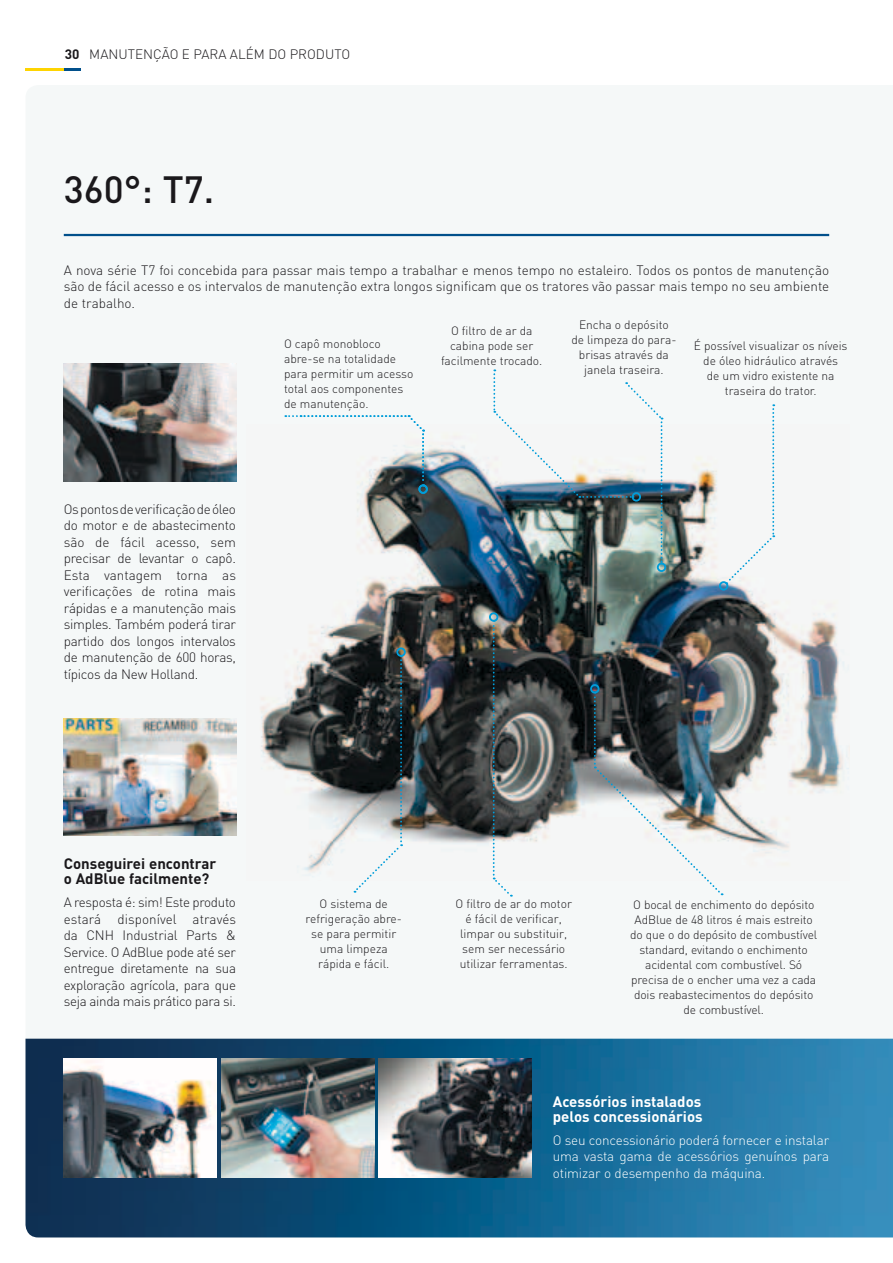
<style>
.page{position:relative;width:893px;height:1263px;background:#fff}
.page>*{position:absolute;margin:0;border:0;box-sizing:border-box;transform-origin:0 0}
.t1{font:500 37.5px "DIN";color:#1a181b}
.t2{font:700 15px/15px "DIN";color:#fff}
.t3{font:700 15px/15px "DIN";color:#1a181b}
.t4{font:300 13.5px/16.5px "DIN";letter-spacing:-.02em;color:#1a181b;text-align:justify}
.t5{font:300 13.5px/16.5px "DIN";letter-spacing:-.01em;color:#fff;text-align:justify}
.t6{font:300 12px/15px "DIN";color:#1a181b;text-align:center}
.s1{font-weight:700}
</style>
<div class="page">
<svg style="left:26px;top:68px;width:55px;height:2px"></svg>
<img style="left:259px;top:428px;width:591px;height:450px">
<img style="left:26px;top:1039px;width:867px;height:198px">
<img style="left:64px;top:1059px;width:153px;height:119px">
<img style="left:221px;top:1059px;width:153px;height:119px">
<img style="left:378px;top:1059px;width:153px;height:119px">
<hr style="left:64px;top:234px;width:765px;height:2px;background:#01508b">
<img style="left:64px;top:364px;width:172px;height:118px">
<img style="left:492px;top:620px;width:20px;height:277px">
<div style="left:489px;top:612px;width:9px;height:10px;border:2px solid #009dd9;border-radius:50%"></div>
<svg style="left:354px;top:655px;width:48px;height:238px"></svg>
<div style="left:396px;top:647px;width:10px;height:10px;border:2px solid #009dd9;border-radius:50%"></div>
<img style="left:593px;top:692px;width:130px;height:203px">
<div style="left:590px;top:684px;width:9px;height:9px;border:2px solid #009dd9;border-radius:50%"></div>
<img style="left:493px;top:369px;width:170px;height:195px">
<div style="left:657px;top:563px;width:9px;height:9px;border:2px solid #009dd9;border-radius:50%"></div>
<div style="left:725px;top:404px;width:49px;height:181px;background:#f5f6f6"></div>
<div style="left:719px;top:581px;width:9px;height:10px;border:2px solid #009dd9;border-radius:50%"></div>
<img style="left:64px;top:719px;width:172px;height:117px">
<svg style="left:285px;top:415px;width:139px;height:71px"></svg>
<div style="left:418px;top:484px;width:10px;height:10px;border:2px solid #009dd9;border-radius:50%"></div>
<p class="t4" style="left:65px;top:45px;width:278px"><span class="s1">30</span> Man utenção e para além do prod uto</p>
<h1 class="t1" style="left:64px;top:166px;width:152px">360°: T7.</h1>
<p class="t4" style="left:64px;top:261px;width:767px">A nova série T7 foi concebida para passar mais tempo a trabalhar e menos tempo no estaleiro. Todos os pontos de manutenção são de fácil acesso e os intervalos de manutenção extra longos significam que os tratores vão passar mais tempo no seu ambiente de trabalho.</p>
<p class="t6" style="left:284px;top:336px;width:131px;text-align:left">O capô monobloco abre-se na totalidade para permitir um acesso total aos componentes de manutenção.</p>
<p class="t6" style="left:441px;top:323px;width:103px">O filtro de ar da cabina pode ser facilmente trocado.</p>
<p class="t6" style="left:571px;top:317px;width:107px">Encha o depósito de limpeza do para&shy;brisas através da janela traseira.</p>
<p class="t6" style="left:694px;top:338px;width:155px">É possível visualizar os níveis de óleo hidráulico através<br>de um vidro existente na traseira do trator.</p>
<p class="t4" style="left:64px;top:500px;width:174px">Os pontos de verificação de óleo do motor e de abastecimento são de fácil acesso, sem precisar de levantar o capô.<br>Esta vantagem torna as verificações de rotina mais rápidas e a manutenção mais simples. Também poderá tirar partido dos longos intervalos de manutenção de 600 horas, típicos da New Holland.</p>
<p class="t3" style="left:64px;top:856px;width:154px">Conseguirei encontrar o AdBlue facilmente?</p>
<p class="t4" style="left:64px;top:894px;width:174px">A resposta é: sim! Este produto estará disponível através da CNH I ndustrial Parts &amp; Service. O AdBlue pode até ser entregue diretamente na sua exploração agrícola, para que seja ainda mais prático para si.</p>
<p class="t6" style="left:306px;top:896px;width:98px">O sistema de refrigeração abre&shy;se para permitir uma limpeza rápida e fácil.</p>
<p class="t6" style="left:630px;top:897px;width:189px">O bocal de enchimento do depósito<br>AdBlue de 48 litros é mais estreito do que o do depósito de combustível standard, evitando o enchimento acidental com combustível. Só precisa de o encher uma vez a cada dois reabastecimentos do depósito de combustível.</p>
<p class="t6" style="left:455px;top:896px;width:118px">O filtro de ar do motor é fácil de verificar, limpar ou substituir, sem ser necessário utilizar ferramentas.</p>
<p class="t2" style="left:553px;top:1093px;width:151px">Acessórios instalados pelos concessionários</p>
<p class="t5" style="left:553px;top:1132px;width:278px">O seu concessionário poderá fornecer e instalar uma vasta gama de acessórios genuínos para otimizar o desempenho da máquina.</p>
</div>
